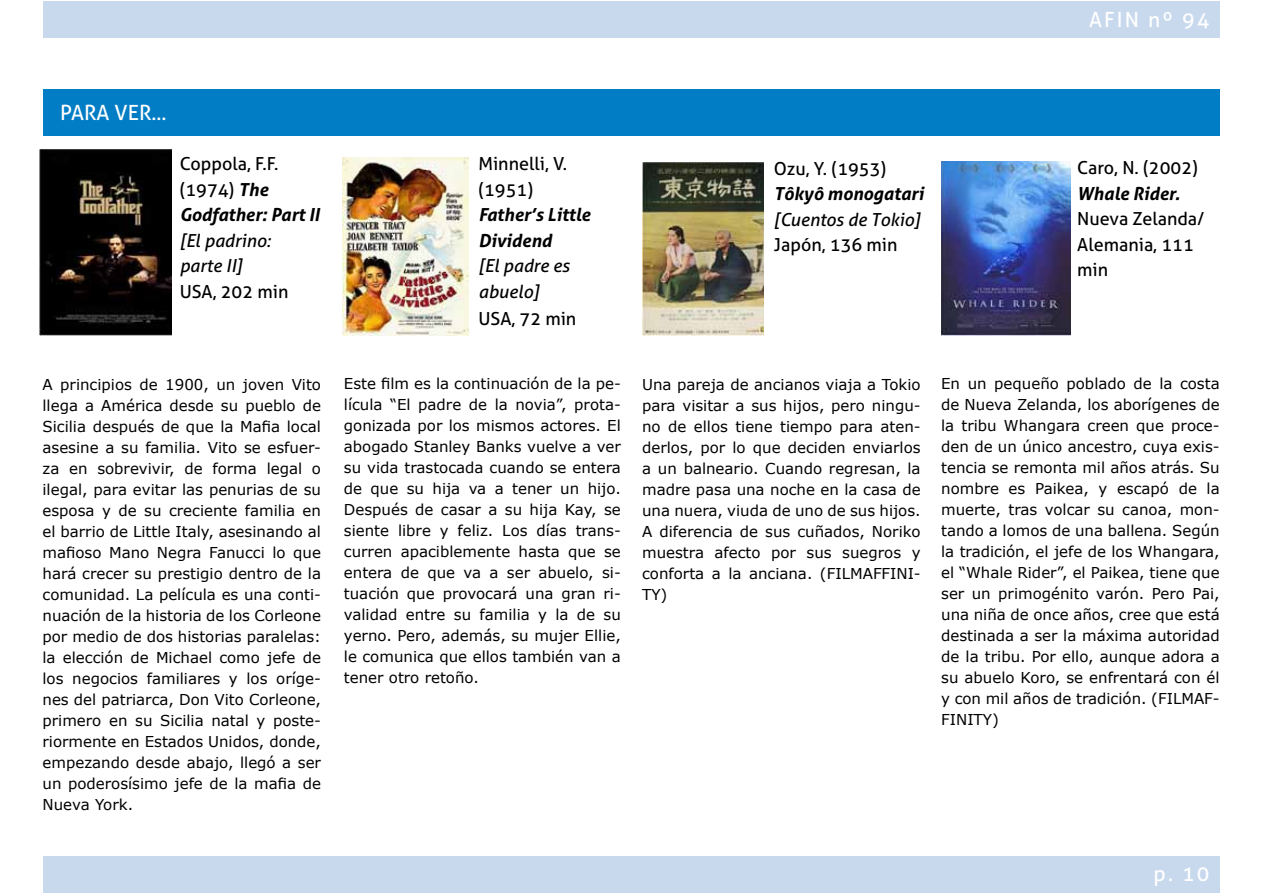
<style>
.page{position:relative;width:1263px;height:893px;background:#fff}
.page>*{position:absolute;margin:0;border:0;box-sizing:border-box;transform-origin:0 0}
.t1{font:21px "Aller";letter-spacing:.1em;color:#fff}
.t2{font:18px/25.5px "Aller";color:#000}
.t3{font:italic 700 18px/25.5px "Aller";color:#000}
.t4{font:italic 18px/25.5px "Aller";color:#000}
.t5{font:15px/21px "Verdana";color:#000;text-align:justify}
.s1{font-weight:400;font-style:normal}
</style>
<div class="page">
<div style="left:43px;top:1px;width:1177px;height:37px;background:#c8d9ee"></div>
<div style="left:43px;top:856px;width:1177px;height:37px;background:#c8d9ee"></div>
<div style="left:43px;top:89px;width:1177px;height:47px;background:#007dc5"></div>
<img style="left:40px;top:149px;width:131px;height:186px">
<img style="left:343px;top:157px;width:126px;height:178px">
<img style="left:643px;top:162px;width:120px;height:173px">
<img style="left:942px;top:161px;width:128px;height:174px">
<h1 class="t1" style="left:1089px;top:7px;width:122px">AFIN nº 94</h1>
<h1 class="t1" style="left:60px;top:100px;width:108px">PARA VER...</h1>
<p class="t3" style="left:180px;top:151px;width:142px"><span class="s1">Coppola, F.F. (1974)</span> The<br>Godfather: Part II</p>
<p class="t4" style="left:180px;top:227px;width:93px">[El padrino: parte II]</p>
<p class="t2" style="left:180px;top:279px;width:110px">USA, 202 min</p>
<p class="t2" style="left:478px;top:151px;width:90px">Minnelli, V. (1951)</p>
<p class="t3" style="left:478px;top:202px;width:113px">Father’s Little<br>Dividend</p>
<p class="t4" style="left:478px;top:253px;width:93px">[El padre es abuelo]</p>
<p class="t2" style="left:478px;top:306px;width:99px">USA, 72 min</p>
<p class="t5" style="left:43px;top:374px;width:280px">A principios de 1900, un joven Vito llega a América desde su pueblo de Sicilia después de que la Mafia local asesine a su familia. Vito se esfuer&shy;za en sobrevivir, de forma legal o ilegal, para evitar las penurias de su esposa y de su creciente familia en el barrio de Little Italy, asesinando al mafioso Mano Negra Fanucci lo que hará crecer su prestigio dentro de la comunidad. La película es una conti&shy;nuación de la historia de los Corleone por medio de dos historias paralelas: la elección de Michael como jefe de los negocios familiares y los oríge&shy;nes del patriarca, Don Vito Corleone, primero en su Sicilia natal y poste&shy;riormente en Estados Unidos, donde, empezando desde abajo, llegó a ser un poderosísimo jefe de la mafia de Nueva York.</p>
<p class="t5" style="left:344px;top:373px;width:278px">Este film es la continuación de la pe&shy;lícula “El padre de la novia”, prota&shy;gonizada por los mismos actores. El abogado Stanley Banks vuelve a ver su vida trastocada cuando se entera de que su hija va a tener un hijo.<br>Después de casar a su hija Kay, se siente libre y feliz. Los días trans&shy;curren apaciblemente hasta que se entera de que va a ser abuelo, si&shy;tuación que provocará una gran ri&shy;validad entre su familia y la de su yerno. Pero, además, su mujer Ellie, le comunica que ellos también van a tener otro retoño.</p>
<p class="t2" style="left:774px;top:155px;width:114px">Ozu, Y. (1953)</p>
<p class="t3" style="left:774px;top:181px;width:151px">Tôkyô monogatari</p>
<p class="t4" style="left:774px;top:206px;width:148px">[Cuentos de Tokio]</p>
<p class="t2" style="left:774px;top:232px;width:125px">Japón, 136 min</p>
<p class="t2" style="left:1077px;top:155px;width:122px">Caro, N. (2002)</p>
<p class="t3" style="left:1077px;top:180px;width:104px">Whale Rider.</p>
<p class="t2" style="left:1077px;top:206px;width:129px">Nueva Zelanda/<br>Alemania, 111 min</p>
<p class="t5" style="left:642px;top:374px;width:280px">Una pareja de ancianos viaja a Tokio para visitar a sus hijos, pero ningu&shy;no de ellos tiene tiempo para aten&shy;derlos, por lo que deciden enviarlos a un balneario. Cuando regresan, la madre pasa una noche en la casa de una nuera, viuda de uno de sus hijos.<br>A diferencia de sus cuñados, Noriko muestra afecto por sus suegros y conforta a la anciana. (FILMAFFINI-TY)</p>
<p class="t5" style="left:941px;top:373px;width:280px">En un pequeño poblado de la costa de Nueva Zelanda, los aborígenes de la tribu Whangara creen que proce&shy;den de un único ancestro, cuya exis&shy;tencia se remonta mil años atrás. Su nombre es Paikea, y escapó de la muerte, tras volcar su canoa, mon&shy;tando a lomos de una ballena. Según la tradición, el jefe de los Whangara, el “Whale Rider”, el Paikea, tiene que ser un primogénito varón. Pero Pai, una niña de once años, cree que está destinada a ser la máxima autoridad de la tribu. Por ello, aunque adora a su abuelo Koro, se enfrentará con él y con mil años de tradición. (FILMAF-FINITY)</p>
<h1 class="t1" style="left:1153px;top:861px;width:57px">p. 10</h1>
</div>
